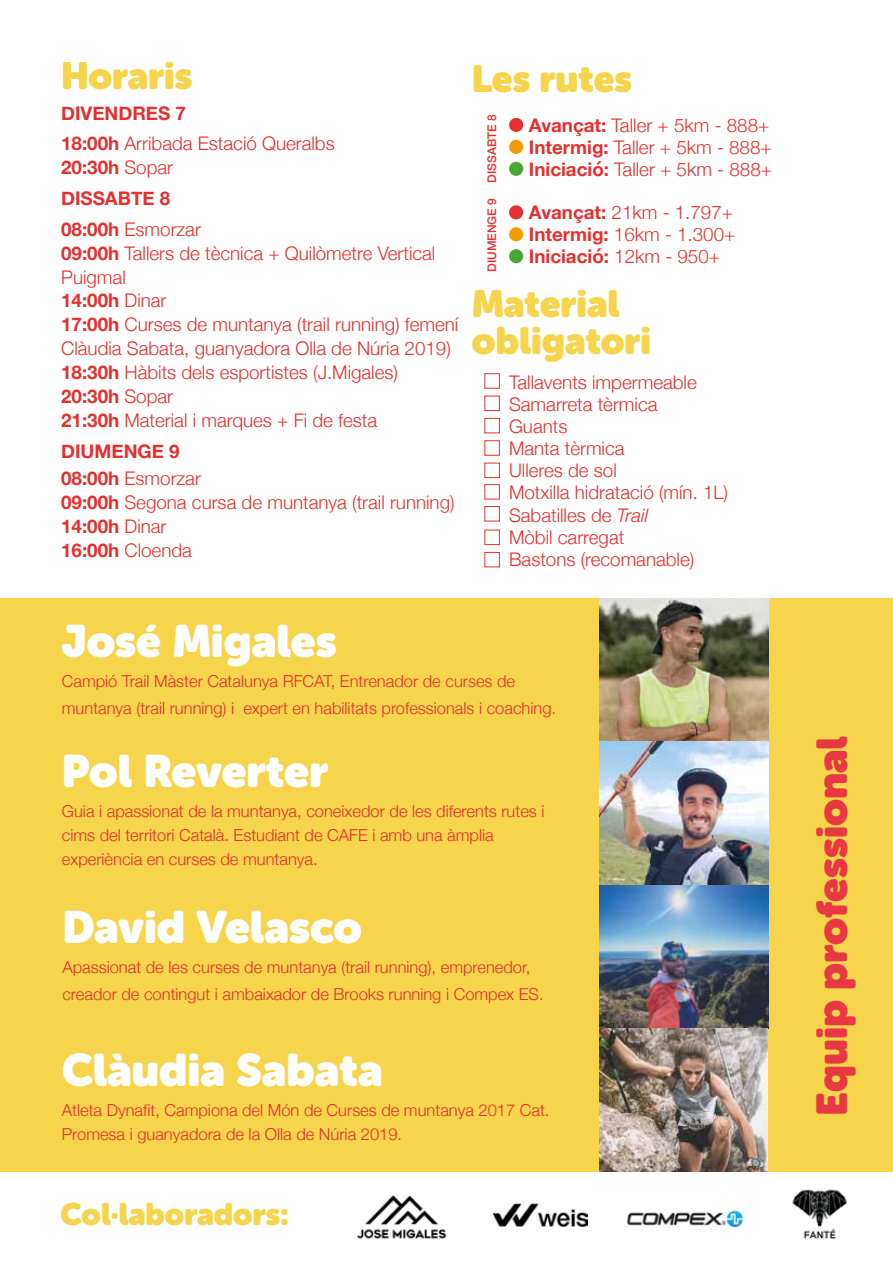
<style>
.page{position:relative;width:893px;height:1263px;background:#fff}
.page>*{position:absolute;margin:0;border:0;box-sizing:border-box;transform-origin:0 0}
.t1{font:45px "Museo Sans Rounded";color:#fff}
.t2{font:42.75px "Museo Sans Rounded";color:#e73843}
.t3{font:37.5px/37px "Museo Sans Rounded";color:#f6d44c}
.t4{font:30.75px "Museo Sans Rounded";color:#f6d44c}
.t5{font:300 18.75px/22.2px "Helvetica Neue";color:#e62f2e}
.t6{font:700 18.75px/30.8px "Helvetica Neue";color:#e62f2e}
.t7{font:300 16.5px/24px "Helvetica Neue";color:#e62f2e}
.t8{font:500 12px "Helvetica Neue";color:#e62f2e}
.s1{font-weight:700}
.s2{font-weight:300}
.s3{font-style:italic}
</style>
<div class="page">
<div style="left:0;top:598px;width:792px;height:573px;background:#f6d44c"></div>
<div style="left:768px;top:598px;width:125px;height:573px;background:#f6d44c"></div>
<img style="left:599px;top:598px;width:169px;height:573px">
<img style="left:356px;top:1195px;width:91px;height:44px">
<img style="left:494px;top:1203px;width:94px;height:24px">
<img style="left:627px;top:1210px;width:117px;height:18px">
<img style="left:792px;top:1189px;width:56px;height:51px">
<div style="left:509px;top:118px;width:14px;height:14px;background:#e62f2e;border-radius:50%"></div>
<div style="left:509px;top:140px;width:14px;height:14px;background:#f59b00;border-radius:50%"></div>
<div style="left:509px;top:162px;width:14px;height:14px;background:#43ab34;border-radius:50%"></div>
<div style="left:509px;top:205px;width:14px;height:14px;background:#e62f2e;border-radius:50%"></div>
<div style="left:509px;top:227px;width:14px;height:14px;background:#f59b00;border-radius:50%"></div>
<div style="left:509px;top:249px;width:14px;height:14px;background:#43ab34;border-radius:50%"></div>
<div style="left:484px;top:373px;width:16px;height:16px;border:1px solid #e62f2e"></div>
<div style="left:484px;top:396px;width:16px;height:15px;border:1px solid #e62f2e"></div>
<div style="left:484px;top:418px;width:16px;height:15px;border:1px solid #e62f2e"></div>
<div style="left:484px;top:440px;width:16px;height:16px;border:1px solid #e62f2e"></div>
<div style="left:484px;top:463px;width:16px;height:15px;border:1px solid #e62f2e"></div>
<div style="left:484px;top:484px;width:16px;height:15px;border:1px solid #e62f2e"></div>
<div style="left:484px;top:506px;width:16px;height:15px;border:1px solid #e62f2e"></div>
<div style="left:484px;top:530px;width:16px;height:15px;border:1px solid #e62f2e"></div>
<div style="left:484px;top:552px;width:16px;height:15px;border:1px solid #e62f2e"></div>
<h3 class="t3" style="left:61px;top:58px;width:133px">Horaris</h3>
<p class="t5" style="left:61px;top:97px;width:275px;line-height:30.8px"><span class="s1">DIVENDRES 7<br>18:00h</span> Arribada Estació Queralbs</p>
<p class="t6" style="left:61px;top:152px;width:141px">20:30h <span class="s2">Sopar<br></span>DISSABTE 8<br>08:00h <span class="s2">Esmorzar</span></p>
<p class="t5" style="left:61px;top:241px;width:399px;line-height:23.9px"><span class="s1">09:00h</span> Tallers de tècnica + Quilòmetre Vertical<br>Puigmal<br><span class="s1">14:00h</span> Dinar<br><span class="s1">17:00h</span> Curses de muntanya (trail running) femení<br>Clàudia Sabata, guanyadora Olla de Núria 2019)<br><span class="s1">18:30h</span> Hàbits dels esportistes (J.Migales)<br><span class="s1">20:30h</span> Sopar<br><span class="s1">21:30h</span> Material i marques + Fi de festa</p>
<p class="t6" style="left:61px;top:437px;width:141px;line-height:27.3px">DIUMENGE 9<br>08:00h <span class="s2">Esmorzar</span></p>
<p class="t5" style="left:61px;top:490px;width:395px;line-height:23.9px"><span class="s1">09:00h</span> Segona cursa de muntanya (trail running)<br><span class="s1">14:00h</span> Dinar<br><span class="s1">16:00h</span> Cloenda</p>
<h3 class="t3" style="left:472px;top:60px;width:162px">Les rutes</h3>
<p class="t8" style="left:484px;top:183px;width:70px;rotate:-90deg">DISSABTE 8</p>
<p class="t8" style="left:484px;top:272px;width:75px;rotate:-90deg">DIUMENGE 9</p>
<p class="t5" style="left:529px;top:114px;width:245px"><span class="s1">Avançat:</span> Taller + 5km - 888+<br><span class="s1">Intermig:</span> Taller + 5km - 888+<br><span class="s1">Iniciació:</span> Taller + 5km - 888+</p>
<p class="t5" style="left:529px;top:201px;width:208px"><span class="s1">Avançat:</span> 21km - 1.797+<br><span class="s1">Intermig:</span> 16km - 1.300+<br><span class="s1">Iniciació:</span> 12km - 950+</p>
<h3 class="t3" style="left:472px;top:285px;width:181px">Material obligatori</h3>
<p class="t5" style="left:509px;top:370px;width:221px">Tallavents impermeable<br>Samarreta tèrmica<br>Guants<br>Manta tèrmica<br>Ulleres de sol<br>Motxilla hidratació (mín. 1L)<br>Sabatilles de <span class="s3">Trail<br></span>Mòbil carregat<br>Bastons (recomanable)</p>
<h1 class="t1" style="left:62px;top:615px;width:276px">José Migales</h1>
<p class="t7" style="left:62px;top:667px;width:496px;line-height:27px">Campió Trail Màster Catalunya RFCAT, Entrenador de curses de muntanya (trail running) i expert en habilitats professionals i coaching.</p>
<h1 class="t1" style="left:62px;top:745px;width:268px">Pol Reverter</h1>
<p class="t7" style="left:62px;top:798px;width:484px">Guia i apassionat de la muntanya, coneixedor de les diferents rutes i cims del territori Català. Estudiant de CAFE i amb una àmplia experiència en curses de muntanya.</p>
<h1 class="t1" style="left:62px;top:901px;width:301px">David Velasco</h1>
<p class="t7" style="left:62px;top:953px;width:483px;line-height:27px">Apassionat de les curses de muntanya (trail running), emprenedor, creador de contingut i ambaixador de Brooks running i Compex ES.</p>
<h1 class="t1" style="left:62px;top:1044px;width:322px">Clàudia Sabata</h1>
<p class="t7" style="left:62px;top:1098px;width:489px">Atleta Dynafit, Campiona del Món de Curses de muntanya 2017 Cat.<br>Promesa i guanyadora de la Olla de Núria 2019.</p>
<h3 class="t4" style="left:61px;top:1196px;width:230px">Col·laboradors:</h3>
<h2 class="t2" style="left:807px;top:1115px;width:381px;rotate:-90deg">Equip professional</h2>
</div>
